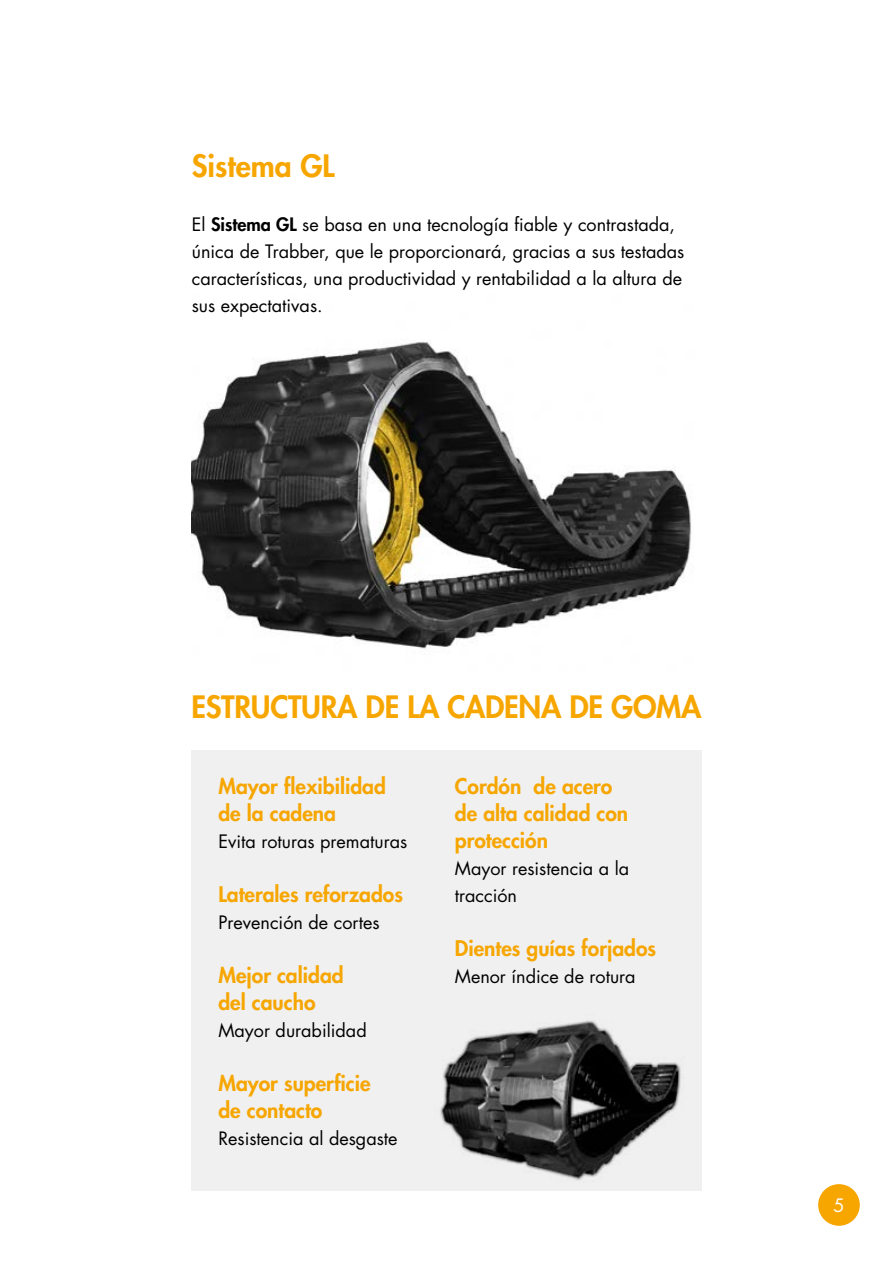
<style>
.page{position:relative;width:893px;height:1263px;background:#fff}
.page>*{position:absolute;margin:0;border:0;box-sizing:border-box;transform-origin:0 0}
.t1{font:800 30px "Futura Std";letter-spacing:-.01em;color:#f7a600}
.t2{font:800 21px/27px "Futura Std";color:#f7a600}
.t3{font:18px/27px "Futura Std";color:#000}
.t4{font:18px "Futura Std";color:#fff}
.s1{font-weight:800}
</style>
<div class="page">
<div style="left:818px;top:1184px;width:42px;height:42px;background:#f7a600;border-radius:50%"></div>
<img style="left:191px;top:342px;width:500px;height:307px">
<div style="left:191px;top:750px;width:511px;height:441px;background:#f0f0f0"></div>
<img style="left:440px;top:1021px;width:241px;height:160px">
<h1 class="t1" style="left:192px;top:146px;width:144px">Sistema GL</h1>
<p class="t3" style="left:192px;top:211px;width:494px">El <span class="s1">Sistema GL</span> se basa en una tecnología fiable y contrastada, única de Trabber, que le proporcionará, gracias a sus testadas características, una productividad y rentabilidad a la altura de sus expectativas.</p>
<h1 class="t1" style="left:191px;top:688px;width:511px">ESTRUCTURA DE LA CADENA DE GOMA</h1>
<p class="t2" style="left:218px;top:773px;width:169px">Mayor flexibilidad de la cadena</p>
<p class="t3" style="left:218px;top:828px;width:190px">Evita roturas prematuras</p>
<p class="t2" style="left:218px;top:881px;width:186px">Laterales reforzados</p>
<p class="t3" style="left:218px;top:909px;width:163px">Prevención de cortes</p>
<p class="t2" style="left:218px;top:962px;width:127px">Mejor calidad del caucho</p>
<p class="t3" style="left:218px;top:1017px;width:150px">Mayor durabilidad</p>
<p class="t2" style="left:218px;top:1070px;width:154px">Mayor superficie de contacto</p>
<p class="t3" style="left:218px;top:1125px;width:181px">Resistencia al desgaste</p>
<p class="t2" style="left:455px;top:773px;width:175px">Cordón de acero de alta calidad con protección</p>
<p class="t3" style="left:455px;top:855px;width:176px">Mayor resistencia a la tracción</p>
<p class="t2" style="left:455px;top:935px;width:203px">Dientes guías forjados</p>
<p class="t3" style="left:455px;top:963px;width:182px">Menor índice de rotura</p>
<p class="t4" style="left:833px;top:1194px;width:13px">5</p>
</div>
